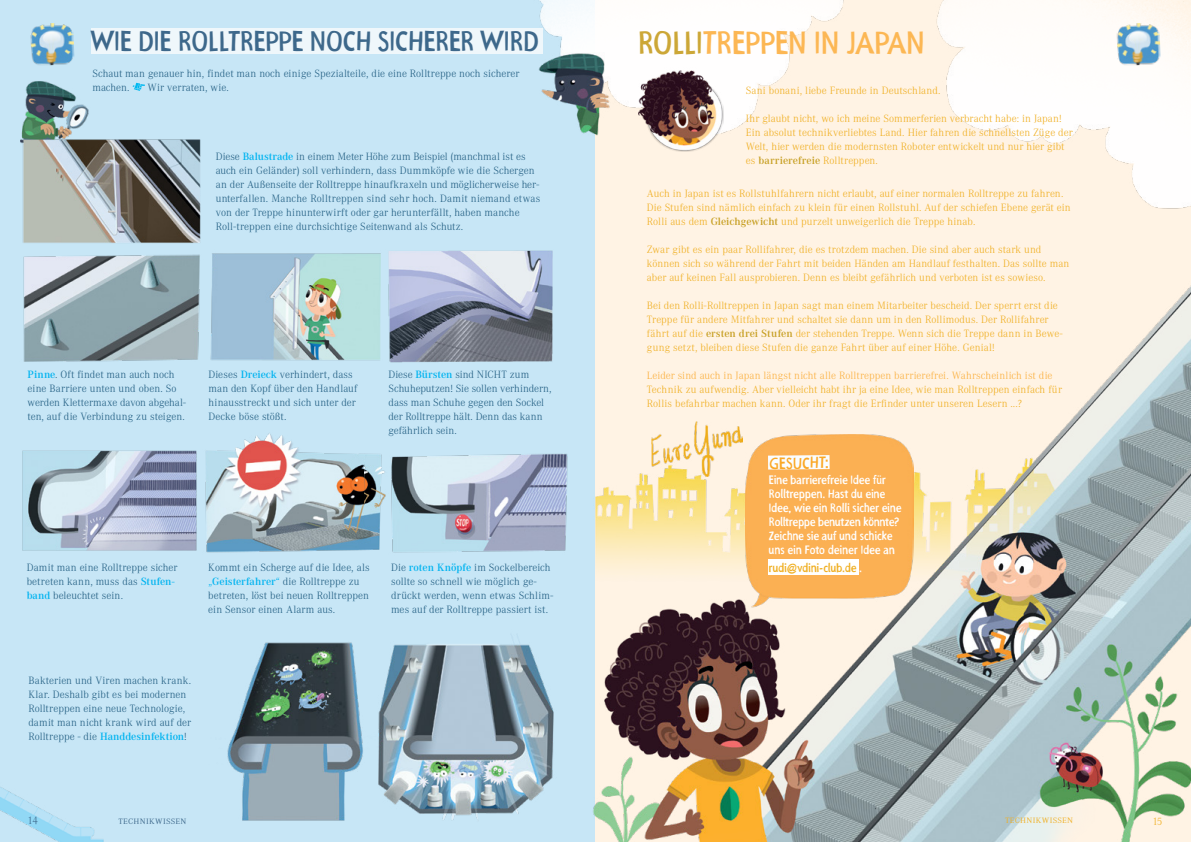
<style>
.page{position:relative;width:1191px;height:842px;background:#fff}
.page>*{position:absolute;margin:0;border:0;box-sizing:border-box;transform-origin:0 0}
.t1{font:32px "Frutimex Condensed";letter-spacing:-.005em;color:#fcb754}
.t2{font:28px "Frutimex Condensed";letter-spacing:-.005em;color:#3d688b}
.t3{font:16px "Frutimex Condensed";letter-spacing:.005em;color:#faa827}
.t4{font:12px/14px "Frutimex Condensed";letter-spacing:.02em;color:#fff}
.t5{font:12px "Frutimex Condensed";letter-spacing:.025em;color:#f0af22}
.t6{font:300 11px/14px "Corporate A";color:#235f83}
.t7{font:300 11px/14px "Corporate A";letter-spacing:.005em;color:#f0af22}
.t8{font:300 11px "Corporate A";color:#fbb040}
.t9{font:300 11px "Corporate ASC";letter-spacing:.025em;color:#3d688b}
.t10{font:300 11px "Corporate ASC";letter-spacing:.025em;color:#f0af22}
.t11{font:300 11px "Corporate A";color:#3d688b}
.s1{font-weight:600;color:#00b3f0}
.s2{color:#00b3f0}
.s3{color:#cca737}
.s4{font-weight:600;color:#c79f22}
.s5{color:#fff}
</style>
<div class="page">
<img style="left:0;top:0;width:1191px;height:842px">
<div style="left:91px;top:28px;width:451px;height:26px;background:#eff7fb"></div>
<img style="left:651px;top:422px;width:91px;height:55px">
<img style="left:1116px;top:22px;width:44px;height:44px">
<img style="left:638px;top:68px;width:85px;height:84px">
<img style="left:9px;top:432px;width:191px;height:138px">
<img style="left:192px;top:431px;width:173px;height:138px">
<img style="left:365px;top:431px;width:207px;height:138px">
<img style="left:746px;top:434px;width:167px;height:177px">
<svg style="left:768px;top:455px;width:61px;height:15px"></svg>
<div style="left:768px;top:559px;width:90px;height:16px;background:#fff"></div>
<img style="left:21px;top:64px;width:187px;height:186px">
<img style="left:9px;top:250px;width:371px;height:116px">
<img style="left:380px;top:250px;width:177px;height:116px">
<img style="left:0;top:782px;width:108px;height:60px">
<h2 class="t2" style="left:91px;top:24px;width:449px">WIE DIE ROLLTREPPE NOCH SICHERER WIRD</h2>
<p class="t6" style="left:92px;top:67px;width:428px">Schaut man genauer hin, findet man noch einige Spezialteile, die eine Rolltreppe noch sicherer machen.</p>
<p class="t6" style="left:148px;top:81px;width:83px">Wir verraten, wie.</p>
<p class="t6" style="left:216px;top:149px;width:326px">Diese <span class="s1">Balustrade</span> in einem Meter Höhe zum Beispiel (manchmal ist es auch ein Geländer) soll verhindern, dass Dummköpfe wie die Schergen an der Außenseite der Rolltreppe hinaufkraxeln und möglicherweise her&shy;unterfallen. Manche Rolltreppen sind sehr hoch. Damit niemand etwas von der Treppe hinunterwirft oder gar herunterfällt, haben manche Roll-treppen eine durchsichtige Seitenwand als Schutz.</p>
<p class="t6" style="left:28px;top:367px;width:160px"><span class="s1">Pinne</span>. Oft findet man auch noch eine Barriere unten und oben. So werden Klettermaxe davon abgehal&shy;ten, auf die Verbindung zu steigen.</p>
<p class="t6" style="left:388px;top:367px;width:165px">Diese <span class="s1">Bürsten</span> sind NICHT zum<br>Schuheputzen! Sie sollen verhindern, dass man Schuhe gegen den Sockel der Rolltreppe hält. Denn das kann gefährlich sein.</p>
<p class="t6" style="left:208px;top:367px;width:150px">Dieses <span class="s1">Dreieck</span> verhindert, dass man den Kopf über den Handlauf hinausstreckt und sich unter der<br>Decke böse stößt.</p>
<p class="t6" style="left:27px;top:560px;width:152px">Damit man eine Rolltreppe sicher betreten kann, muss das <span class="s1">Stufen&shy;band</span> beleuchtet sein.</p>
<p class="t6" style="left:391px;top:560px;width:164px">Die <span class="s1">roten Knöpfe</span> im Sockelbereich sollte so schnell wie möglich ge&shy;drückt werden, wenn etwas Schlim&shy;mes auf der Rolltreppe passiert ist.</p>
<p class="t6" style="left:208px;top:560px;width:163px">Kommt ein Scherge auf die Idee, als <span class="s2">„</span><span class="s1">Geisterfahrer</span><span class="s2">“</span> die Rolltreppe zu betreten, löst bei neuen Rolltreppen ein Sensor einen Alarm aus.</p>
<p class="t6" style="left:28px;top:673px;width:164px">Bakterien und Viren machen krank.<br>Klar. Deshalb gibt es bei modernen Rolltreppen eine neue Technologie, damit man nicht krank wird auf der Rolltreppe - die <span class="s1">Handdesinfektion</span>!</p>
<h1 class="t1" style="left:638px;top:23px;width:288px"><span class="s3">ROLLI</span>TREPPEN IN JAPAN</h1>
<p class="t7" style="left:746px;top:84px;width:196px">Sani bonani, liebe Freunde in Deutschland.</p>
<p class="t7" style="left:746px;top:112px;width:328px">Ihr glaubt nicht, wo ich meine Sommerferien verbracht habe: in Japan!<br>Ein absolut technikverliebtes Land. Hier fahren die schnellsten Züge der Welt, hier werden die modernsten Roboter entwickelt und nur hier gibt es <span class="s4">barrierefreie</span> Rolltreppen.</p>
<p class="t7" style="left:647px;top:186px;width:425px">Auch in Japan ist es Rollstuhlfahrern nicht erlaubt, auf einer normalen Rolltreppe zu fahren.<br>Die Stufen sind nämlich einfach zu klein für einen Rollstuhl. Auf der schiefen Ebene gerät ein<br>Rolli aus dem <span class="s4">Gleichgewicht</span> und purzelt unweigerlich die Treppe hinab.</p>
<p class="t7" style="left:647px;top:242px;width:424px">Zwar gibt es ein paar Rollifahrer, die es trotzdem machen. Die sind aber auch stark und können sich so während der Fahrt mit beiden Händen am Handlauf festhalten. Das sollte man aber auf keinen Fall ausprobieren. Denn es bleibt gefährlich und verboten ist es sowieso.</p>
<p class="t7" style="left:647px;top:298px;width:417px">Bei den Rolli-Rolltreppen in Japan sagt man einem Mitarbeiter bescheid. Der sperrt erst die Treppe für andere Mitfahrer und schaltet sie dann um in den Rollimodus. Der Rollifahrer fährt auf die <span class="s4">ersten drei Stufen</span> der stehenden Treppe. Wenn sich die Treppe dann in Bewe&shy;gung setzt, bleiben diese Stufen die ganze Fahrt über auf einer Höhe. Genial!</p>
<p class="t8" style="left:647px;top:369px;width:407px">Leider sind auch in Japan längst nicht alle Rolltreppen barrierefrei. Wahrscheinlich ist die</p>
<p class="t7" style="left:647px;top:382px;width:416px">Technik zu aufwendig. Aber vielleicht habt ihr ja eine Idee, wie man Rolltreppen einfach für<br>Rollis befahrbar machen kann. Oder ihr fragt die Erfinder unter unseren Lesern ...?</p>
<h3 class="t3" style="left:769px;top:453px;width:61px">GESUCHT:</h3>
<p class="t4" style="left:769px;top:473px;width:134px">Eine barrierefreie Idee für<br>Rolltreppen. Hast du eine<br>Idee, wie ein Rolli sicher eine<br>Rolltreppe benutzen könnte?<br>Zeichne sie auf und schicke uns ein Foto deiner Idee an</p>
<p class="t5" style="left:769px;top:560px;width:94px">rudi@vdini-club.de <span class="s5">.</span></p>
<p class="t11" style="left:28px;top:815px;width:12px">14</p>
<p class="t9" style="left:118px;top:815px;width:70px">technikwissen</p>
<p class="t10" style="left:1005px;top:813px;width:70px">technikwissen</p>
<p class="t7" style="left:1152px;top:815px;width:12px">15</p>
</div>
